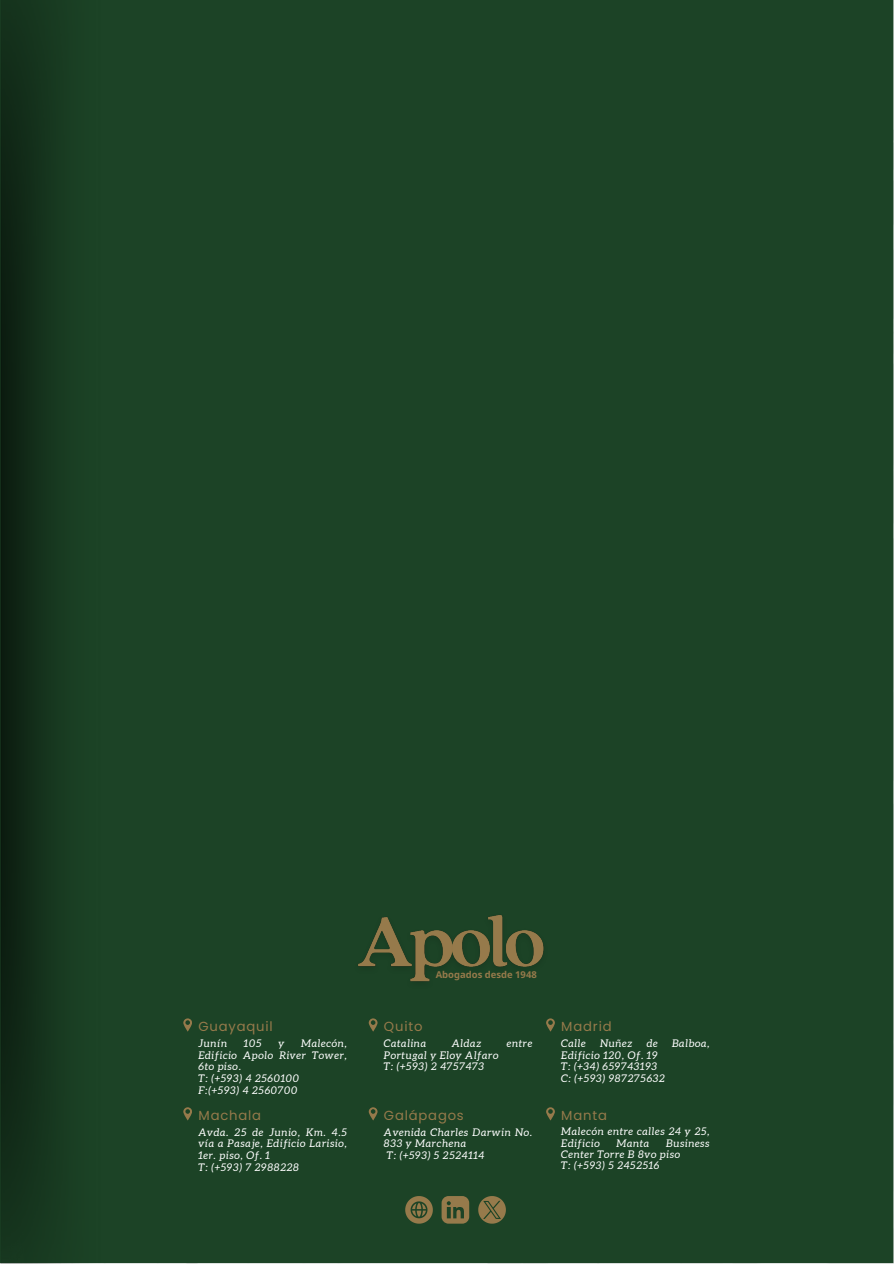
<style>
.page{position:relative;width:894px;height:1264px;background:#fff}
.page>*{position:absolute;margin:0;border:0;box-sizing:border-box;transform-origin:0 0}
.t1{font:13.2px "Poppins";letter-spacing:.065em;color:#967a4b}
.t2{font:italic 10.5px/11.9px "Aleo";letter-spacing:.065em;color:#fff}
.t3{font:700 9.45px "Noto Sans";color:#967a4b}
</style>
<div class="page">
<div style="left:0;top:0;width:893px;height:1263px;background:#1c4326"></div>
<img style="left:0;top:0;width:56px;height:1263px">
<svg style="left:183px;top:1018px;width:9px;height:13px"></svg>
<svg style="left:368px;top:1018px;width:9px;height:13px"></svg>
<svg style="left:183px;top:1107px;width:9px;height:13px"></svg>
<svg style="left:546px;top:1107px;width:8px;height:13px"></svg>
<svg style="left:368px;top:1107px;width:9px;height:13px"></svg>
<svg style="left:546px;top:1018px;width:8px;height:13px"></svg>
<svg style="left:441px;top:1196px;width:28px;height:27px"></svg>
<svg style="left:478px;top:1196px;width:27px;height:27px"></svg>
<svg style="left:405px;top:1196px;width:27px;height:27px"></svg>
<img style="left:358px;top:915px;width:186px;height:67px">
<p class="t1" style="left:198px;top:1016px;width:76px">Guayaquil</p>
<p class="t2" style="left:198px;top:1037px;width:30px">Junín</p>
<p class="t2" style="left:244px;top:1037px;width:19px">105</p>
<p class="t2" style="left:278px;top:1037px;width:7px">y</p>
<p class="t2" style="left:198px;top:1037px;width:150px;text-indent:103px">Malecón,<br>Edificio Apolo River Tower,<br>6to piso.<br>T: (+593) 4 2560100<br>F:(+593) 4 2560700</p>
<h3 class="t1" style="left:198px;top:1105px;width:64px">Machala</h3>
<p class="t2" style="left:198px;top:1125px;width:150px">Avda. 25 de Junio, Km. 4.5 vía a Pasaje, Edificio Larisio,<br>1er. piso, Of. 1<br>T: (+593) 7 2988228</p>
<h3 class="t3" style="left:435px;top:967px;width:102px">Abogados desde 1948</h3>
<p class="t1" style="left:384px;top:1016px;width:40px">Quito</p>
<h2 class="t2" style="left:384px;top:1037px;width:44px">Catalina</h2>
<h2 class="t2" style="left:451px;top:1037px;width:31px">Aldaz</h2>
<h2 class="t2" style="left:506px;top:1037px;width:27px">entre</h2>
<h2 class="t2" style="left:384px;top:1048px;width:116px">Portugal y Eloy Alfaro<br>T: (+593) 2 4757473</h2>
<h2 class="t1" style="left:384px;top:1105px;width:81px">Galápagos</h2>
<h3 class="t2" style="left:384px;top:1125px;width:150px">Avenida Charles Darwin No.<br>833 y Marchena<br>T: (+593) 5 2524114</h3>
<p class="t1" style="left:561px;top:1016px;width:52px">Madrid</p>
<h2 class="t2" style="left:561px;top:1037px;width:26px">Calle</h2>
<h2 class="t2" style="left:600px;top:1037px;width:34px">Nuñez</h2>
<h2 class="t2" style="left:646px;top:1037px;width:12px">de</h2>
<h2 class="t2" style="left:671px;top:1037px;width:39px">Balboa,</h2>
<h2 class="t2" style="left:561px;top:1048px;width:105px">Edificio 120, Of. 19<br>T: (+34) 659743193<br>C: (+593) 987275632</h2>
<h2 class="t1" style="left:561px;top:1105px;width:47px">Manta</h2>
<h3 class="t2" style="left:561px;top:1125px;width:150px;line-height:11.4px">Malecón entre calles 24 y 25,<br>Edificio</h3>
<h3 class="t2" style="left:561px;top:1136px;width:150px;line-height:11.4px;text-indent:105px">Business<br>Center Torre B 8vo piso</h3>
<p class="t2" style="left:561px;top:1159px;width:100px">T: (+593) 5 2452516</p>
<h3 class="t2" style="left:616px;top:1136px;width:34px">Manta</h3>
</div>
